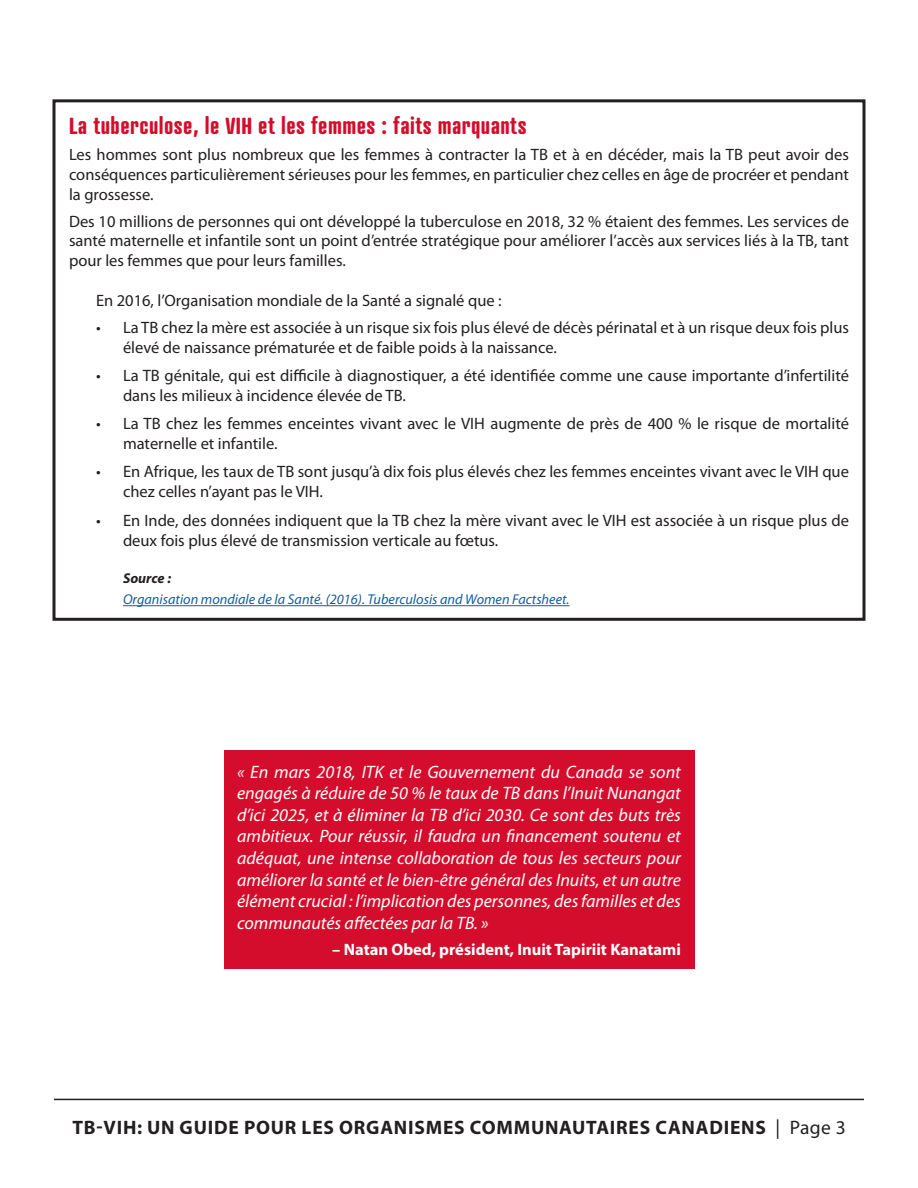
<style>
.page{position:relative;width:918px;height:1188px;background:#fff}
.page>*{position:absolute;margin:0;border:0;box-sizing:border-box;transform-origin:0 0}
.t1{font:700 22.5px "Atrament";letter-spacing:.02em;color:#d30d2b}
.t2{font:700 19.5px "Myriad Pro";letter-spacing:.04em;color:#231f20}
.t3{font:italic 18px/21.6px "Myriad Pro";color:#fff;text-align:justify}
.t4{font:16.5px/19.8px "Myriad Pro";color:#231f20}
.t5{font:700 16.5px "Myriad Pro";color:#fff}
.t6{font:italic 14.25px "Myriad Pro";color:#175d9e}
.t7{font:italic 700 14.25px "Myriad Pro";color:#231f20}
.s1{font-weight:400}
</style>
<div class="page">
<hr style="left:54px;top:1099px;width:810px;height:1px;background:#231f20">
<hr style="left:123px;top:605px;width:447px;height:1px;background:#175d9e">
<div style="left:52px;top:99px;width:814px;height:522px;border:3px solid #231f20"></div>
<div style="left:224px;top:751px;width:470px;height:218px;background:#d30d2b"></div>
<p class="t1" style="left:69px;top:111px;width:459px">La tuberculose, le VIH et les femmes : faits marquants</p>
<p class="t4" style="left:69px;top:145px;width:782px;text-align:justify">Les hommes sont plus nombreux que les femmes à contracter la TB et à en décéder, mais la TB peut avoir des conséquences particulièrement sérieuses pour les femmes, en particulier chez celles en âge de procréer et pendant la grossesse.</p>
<p class="t4" style="left:69px;top:211px;width:782px;text-align:justify">Des 10 millions de personnes qui ont développé la tuberculose en 2018, 32 % étaient des femmes. Les services de santé maternelle et infantile sont un point d’entrée stratégique pour améliorer l’accès aux services liés à la TB, tant pour les femmes que pour leurs familles.</p>
<p class="t4" style="left:96px;top:291px;width:407px">En 2016, l’Organisation mondiale de la Santé a signalé que :</p>
<p class="t4" style="left:123px;top:318px;width:728px;text-indent:-27px">• La TB chez la mère est associée à un risque six fois plus élevé de décès périnatal et à un risque deux fois plus élevé de naissance prématurée et de faible poids à la naissance.</p>
<p class="t4" style="left:123px;top:366px;width:727px;text-indent:-27px">• La TB génitale, qui est difficile à diagnostiquer, a été identifiée comme une cause importante d’infertilité dans les milieux à incidence élevée de TB.</p>
<p class="t4" style="left:123px;top:414px;width:728px;text-indent:-27px">• La TB chez les femmes enceintes vivant avec le VIH augmente de près de 400 % le risque de mortalité maternelle et infantile.</p>
<p class="t4" style="left:123px;top:462px;width:728px;text-indent:-27px">• En Afrique, les taux de TB sont jusqu’à dix fois plus élevés chez les femmes enceintes vivant avec le VIH que chez celles n’ayant pas le VIH.</p>
<p class="t4" style="left:123px;top:511px;width:727px;text-indent:-27px">• En Inde, des données indiquent que la TB chez la mère vivant avec le VIH est associée à un risque plus de deux fois plus élevé de transmission verticale au fœtus.</p>
<p class="t7" style="left:123px;top:570px;width:50px">Source :</p>
<p class="t6" style="left:123px;top:592px;width:448px">Organisation mondiale de la Santé. (2016). Tuberculosis and Women Factsheet.</p>
<p class="t3" style="left:237px;top:761px;width:445px">« En mars 2018, ITK et le Gouvernement du Canada se sont engagés à réduire de 50 % le taux de TB dans l’Inuit Nunangat d’ici 2025, et à éliminer la TB d’ici 2030. Ce sont des buts très ambitieux. Pour réussir, il faudra un financement soutenu et adéquat, une intense collaboration de tous les secteurs pour améliorer la santé et le bien-être général des Inuits, et un autre élément crucial : l’implication des personnes, des familles et des communautés affectées par la TB. »</p>
<p class="t5" style="left:332px;top:941px;width:350px">– Natan Obed, président, Inuit Tapiriit Kanatami</p>
<p class="t2" style="left:72px;top:1117px;width:775px">TB-VIH: UN GUIDE POUR LES ORGANISMES COMMUNAUTAIRES CANADIENS <span class="s1">| Page 3</span></p>
</div>
